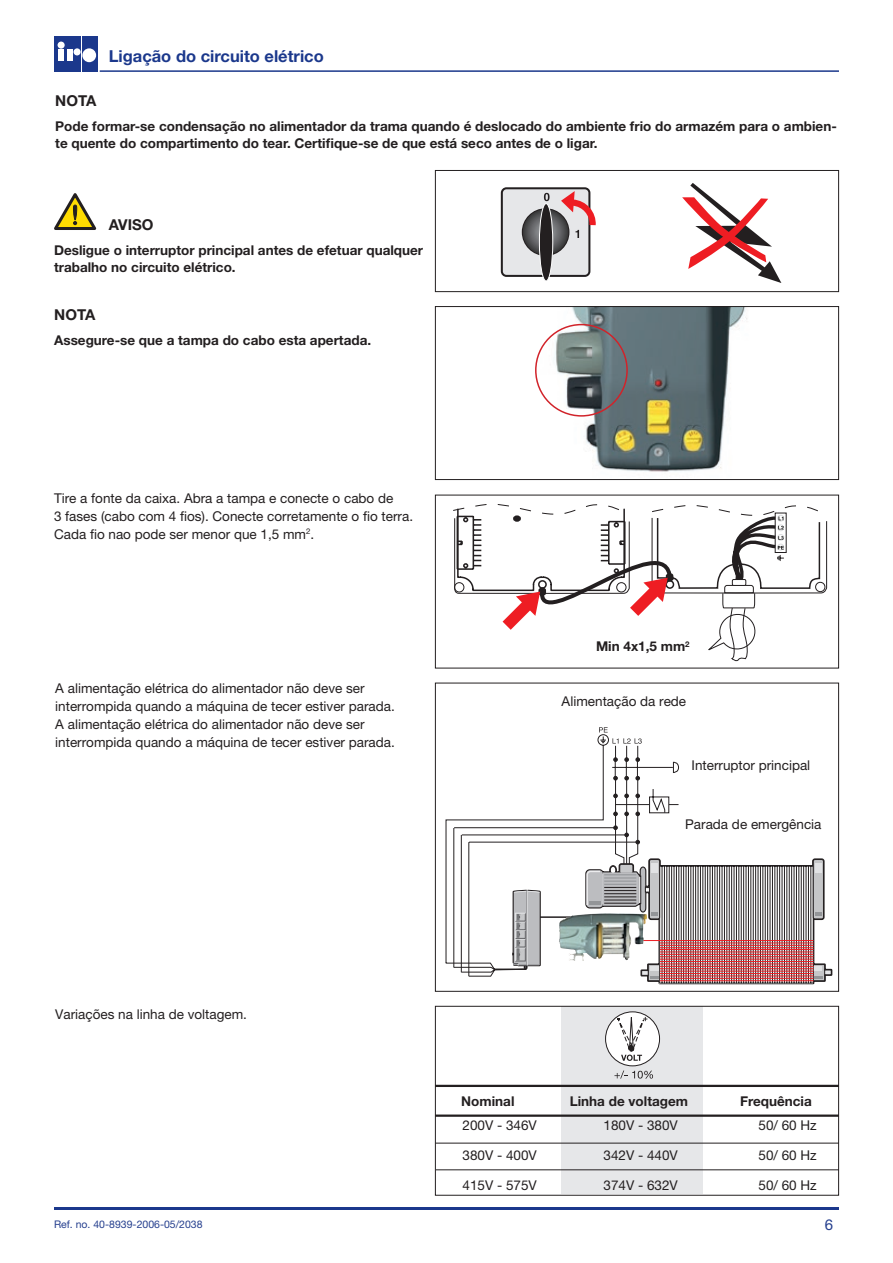
<style>
.page{position:relative;width:893px;height:1263px;background:#fff}
.page>*{position:absolute;margin:0;border:0;box-sizing:border-box;transform-origin:0 0}
.t1{font:700 16.5px "Helvetica Neue LT Std";color:#1b388c}
.t2{font:700 15px "Helvetica Neue LT Std";color:#231f20}
.t3{font:15px "Helvetica Neue LT Pro";color:#253f8e}
.t4{font:13.5px/18px "Helvetica Neue LT Pro";color:#231f20}
.t5{font:700 13.5px/16.5px "Helvetica Neue LT Std";color:#231f20}
.t6{font:10.5px "Helvetica Neue LT Pro";color:#253f8e}
</style>
<div class="page">
<div style="left:54px;top:36px;width:43px;height:36px;background:#1b388c"></div>
<hr style="left:81px;top:36px;width:1px;height:36px;background:#fff">
<div style="left:67px;top:49px;width:6px;height:12px;background:#fff"></div>
<div style="left:58px;top:42px;width:7px;height:7px;background:#fff;border-radius:50%"></div>
<div style="left:58px;top:49px;width:6px;height:12px;background:#fff"></div>
<div style="left:82px;top:48px;width:14px;height:14px;background:#fff;border-radius:50%"></div>
<div style="left:74px;top:48px;width:7px;height:7px;background:#fff;border-radius:50%"></div>
<hr style="left:54px;top:1208px;width:785px;height:2px;background:#1b388c">
<hr style="left:100px;top:70px;width:739px;height:2px;background:#1b388c">
<div style="left:435px;top:170px;width:404px;height:122px;border:1px solid #231f20"></div>
<img style="left:541px;top:308px;width:198px;height:164px">
<div style="left:435px;top:306px;width:404px;height:174px;border:1px solid #231f20"></div>
<div style="left:561px;top:1006px;width:142px;height:187px;background:#e6e7e9"></div>
<div style="left:435px;top:1006px;width:404px;height:189px;border:1px solid #231f20"></div>
<div style="left:606px;top:1012px;width:54px;height:54px;background:#fff;border-radius:50%"></div>
<div style="left:605px;top:1011px;width:55px;height:55px;border:1px solid #231f20;border-radius:50%"></div>
<svg style="left:617px;top:1016px;width:30px;height:45px"></svg>
<svg style="left:614px;top:1070px;width:39px;height:9px"></svg>
<hr style="left:435px;top:1085px;width:404px;height:2px;background:#231f20">
<hr style="left:435px;top:1114px;width:404px;height:3px;background:#231f20">
<hr style="left:435px;top:1143px;width:404px;height:1px;background:#231f20">
<hr style="left:436px;top:1169px;width:403px;height:1px;background:#231f20">
<div style="left:435px;top:683px;width:404px;height:309px;background:#fff;border:1px solid #231f20"></div>
<svg style="left:446px;top:727px;width:386px;height:257px"></svg>
<div style="left:435px;top:495px;width:404px;height:173px;border:1px solid #231f20"></div>
<svg style="left:453px;top:504px;width:374px;height:157px"></svg>
<img style="left:559px;top:914px;width:70px;height:47px">
<svg style="left:683px;top:183px;width:98px;height:139px"></svg>
<div style="left:535px;top:324px;width:93px;height:93px;border:2px solid #d1232a;border-radius:50%"></div>
<div style="left:539px;top:203px;width:14px;height:78px;border:1px solid #fff;border-radius:50%"></div>
<svg style="left:501px;top:187px;width:95px;height:91px"></svg>
<svg style="left:54px;top:193px;width:43px;height:37px"></svg>
<p class="t1" style="left:109px;top:46px;width:217px">Ligação do circuito elétrico</p>
<p class="t2" style="left:55px;top:92px;width:43px">NOTA</p>
<p class="t5" style="left:55px;top:118px;width:783px">Pode formar-se condensação no alimentador da trama quando é deslocado do ambiente frio do armazém para o ambien&shy;te quente do compartimento do tear. Certifique-se de que está seco antes de o ligar.</p>
<p class="t2" style="left:109px;top:215px;width:46px">AVISO</p>
<p class="t5" style="left:54px;top:242px;width:371px">Desligue o interruptor principal antes de efetuar qualquer trabalho no circuito elétrico.</p>
<p class="t2" style="left:54px;top:305px;width:43px">NOTA</p>
<p class="t5" style="left:54px;top:332px;width:318px">Assegure-se que a tampa do cabo esta apertada.</p>
<p class="t4" style="left:54px;top:489px;width:361px">Tire a fonte da caixa. Abra a tampa e conecte o cabo de<br>3 fases (cabo com 4 fios). Conecte corretamente o fio terra.<br>Cada fio nao pode ser menor que 1,5 mm<sup>2</sup>.</p>
<p class="t4" style="left:55px;top:679px;width:341px">A alimentação elétrica do alimentador não deve ser interrompida quando a máquina de tecer estiver parada.<br>A alimentação elétrica do alimentador não deve ser interrompida quando a máquina de tecer estiver parada.</p>
<p class="t5" style="left:596px;top:638px;width:95px">Min 4x1,5 mm<sup>2</sup></p>
<p class="t4" style="left:562px;top:692px;width:126px">Alimentação da rede</p>
<p class="t4" style="left:691px;top:756px;width:120px">Interruptor principal</p>
<p class="t4" style="left:685px;top:815px;width:138px">Parada de emergência</p>
<p class="t4" style="left:55px;top:1004px;width:193px">Variações na linha de voltagem.</p>
<p class="t6" style="left:54px;top:1218px;width:150px">Ref. no. 40-8939-2006-05/2038</p>
<p class="t5" style="left:461px;top:1093px;width:55px">Nominal</p>
<p class="t5" style="left:570px;top:1093px;width:120px">Linha de voltagem</p>
<p class="t5" style="left:740px;top:1093px;width:73px">Frequência</p>
<p class="t4" style="left:462px;top:1116px;width:76px">200V - 346V</p>
<p class="t4" style="left:603px;top:1116px;width:76px">180V - 380V</p>
<p class="t4" style="left:758px;top:1116px;width:60px">50/ 60 Hz</p>
<p class="t4" style="left:462px;top:1146px;width:76px">380V - 400V</p>
<p class="t4" style="left:603px;top:1146px;width:76px">342V - 440V</p>
<p class="t4" style="left:758px;top:1146px;width:60px">50/ 60 Hz</p>
<p class="t4" style="left:462px;top:1176px;width:76px">415V - 575V</p>
<p class="t4" style="left:603px;top:1176px;width:76px">374V - 632V</p>
<p class="t4" style="left:758px;top:1176px;width:60px">50/ 60 Hz</p>
<p class="t3" style="left:825px;top:1216px;width:10px">6</p>
</div>
